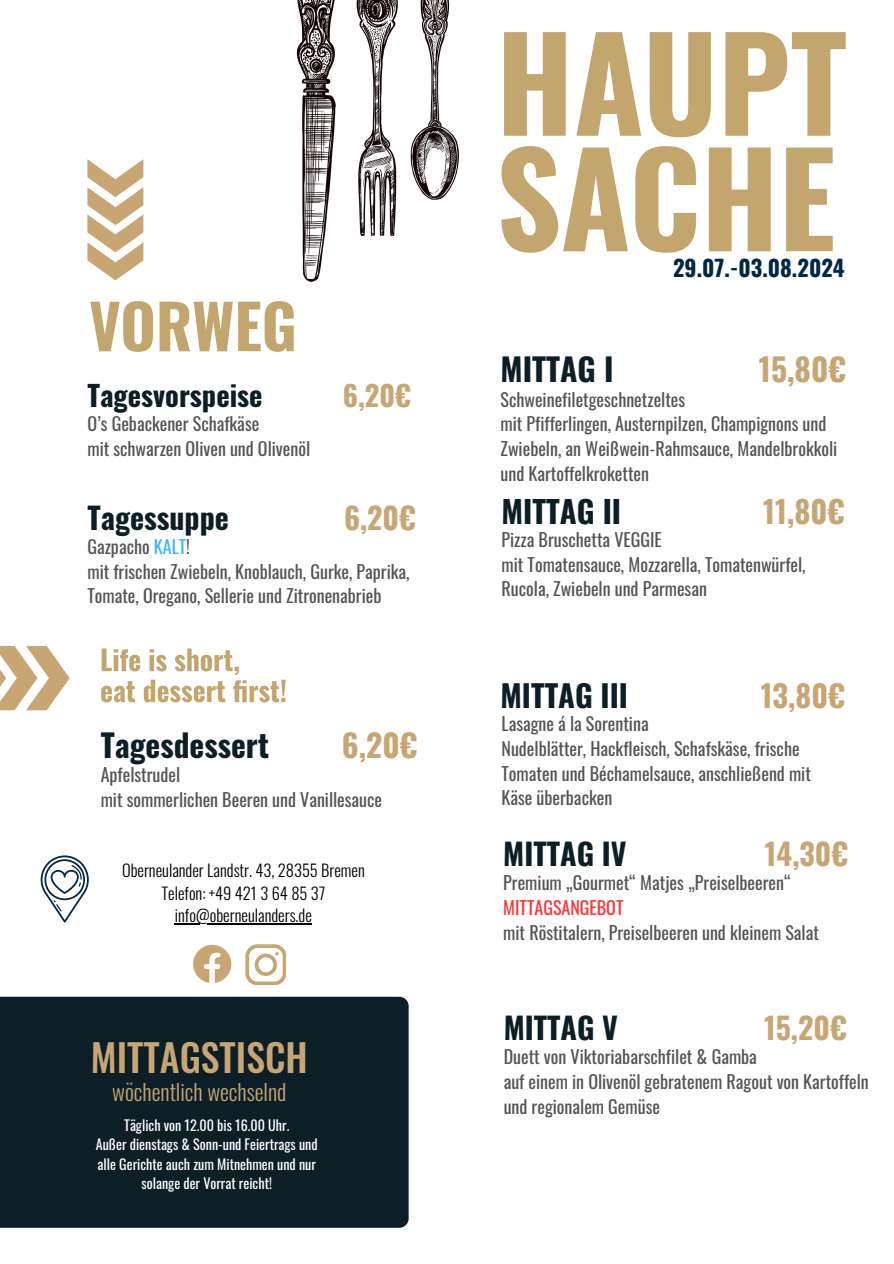
<style>
.page{position:relative;width:894px;height:1264px;background:#fff}
.page>*{position:absolute;margin:0;border:0;box-sizing:border-box;transform-origin:0 0}
.t1{font:500 37.95px "Oswald";color:#c7a673}
.t2{font:700 31.5px "Oswald";color:#0d1f26}
.t3{font:700 31.5px "Oswald";color:#c7a673}
.t4{font:700 30.75px "Oswald";color:#0d1f26}
.t5{font:700 30.75px "Oswald";color:#c7a673}
.t6{font:700 30.45px "Oswald";color:#0d1f26}
.t7{font:700 30.45px "Oswald";color:#c7a673}
.t8{font:700 30px "Oswald";color:#0d1f26}
.t9{font:700 30px "Oswald";color:#c7a673}
.t10{font:700 28.5px "Oswald";color:#0d1f26}
.t11{font:700 28.5px "Oswald";color:#c7a673}
.t12{font:700 22.5px "Oswald";color:#002747}
.t13{font:300 22.2px "Oswald";color:#c7a673}
.t14{font:18px/24.8px "Oswald";color:#545454}
.t15{font:300 16.5px/22.5px "Oswald";color:#000;text-align:center}
.t16{font:14.1px/19.4px "Oswald";color:#fff;text-align:center}
.s1{color:#38b6ff}
.s2{color:#ff3131}
</style>
<div class="page">
<img style="left:296px;top:0;width:162px;height:281px">
<img style="left:501px;top:32px;width:345px;height:221px">
<img style="left:90px;top:301px;width:204px;height:51px">
<img style="left:101px;top:648px;width:185px;height:55px">
<svg style="left:0;top:646px;width:70px;height:64px"></svg>
<div style="left:0;top:996px;width:408px;height:231px;background:#0d1f26"></div>
<svg style="left:245px;top:944px;width:41px;height:40px"></svg>
<svg style="left:193px;top:944px;width:38px;height:38px"></svg>
<svg style="left:40px;top:855px;width:49px;height:67px"></svg>
<hr style="left:175px;top:923px;width:137px;height:1px;background:#000">
<svg style="left:88px;top:159px;width:55px;height:121px"></svg>
<h2 class="t10" style="left:87px;top:373px;width:177px">Tagesvorspeise</h2>
<h2 class="t11" style="left:343px;top:373px;width:70px">6,20€</h2>
<h6 class="t14" style="left:87px;top:410px;width:224px">O’s Gebackener Schafkäse<br>mit schwarzen Oliven und Olivenöl</h6>
<p class="t8" style="left:87px;top:494px;width:143px">Tagessuppe</p>
<p class="t9" style="left:344px;top:494px;width:73px">6,20€</p>
<p class="t14" style="left:87px;top:533px;width:323px">Gazpacho <span class="s1">KALT</span>!<br>mit frischen Zwiebeln, Knoblauch, Gurke, Paprika,<br>Tomate, Oregano, Sellerie und Zitronenabrieb</p>
<p class="t2" style="left:101px;top:720px;width:170px">Tagesdessert</p>
<p class="t3" style="left:342px;top:720px;width:77px">6,20€</p>
<h3 class="t14" style="left:101px;top:761px;width:283px">Apfelstrudel<br>mit sommerlichen Beeren und Vanillesauce</h3>
<h2 class="t15" style="left:122px;top:858px;width:244px">Oberneulander Landstr. 43, 28355 Bremen<br>Telefon: +49 421 3 64 85 37</h2>
<h6 class="t15" style="left:175px;top:903px;width:139px">info@oberneulanders.de</h6>
<h6 class="t1" style="left:91px;top:1027px;width:218px">MITTAGSTISCH</h6>
<h2 class="t13" style="left:112px;top:1074px;width:175px">wöchentlich wechselnd</h2>
<h6 class="t16" style="left:124px;top:1114px;width:167px">Täglich von 12.00 bis 16.00 Uhr.</h6>
<p class="t16" style="left:96px;top:1134px;width:223px">Außer dienstags &amp; Sonn-und Feiertrags und alle Gerichte auch zum Mitnehmen und nur solange der Vorrat reicht!</p>
<h6 class="t12" style="left:673px;top:251px;width:173px">29.07.-03.08.2024</h6>
<h3 class="t2" style="left:500px;top:345px;width:114px">MITTAG I</h3>
<h3 class="t3" style="left:758px;top:345px;width:89px">15,80€</h3>
<h6 class="t14" style="left:500px;top:386px;width:338px">Schweinefiletgeschnetzeltes<br>mit Pfifferlingen, Austernpilzen, Champignons und Zwiebeln, an Weißwein-Rahmsauce, Mandelbrokkoli und Kartoffelkroketten</h6>
<h3 class="t4" style="left:501px;top:487px;width:121px">MITTAG II</h3>
<h3 class="t5" style="left:763px;top:487px;width:83px">11,80€</h3>
<h1 class="t14" style="left:501px;top:526px;width:305px">Pizza Bruschetta VEGGIE<br>mit Tomatensauce, Mozzarella, Tomatenwürfel,<br>Rucola, Zwiebeln und Parmesan</h1>
<h6 class="t6" style="left:500px;top:671px;width:129px">MITTAG III</h6>
<h6 class="t7" style="left:760px;top:671px;width:86px">13,80€</h6>
<p class="t14" style="left:501px;top:710px;width:311px">Lasagne á la Sorentina<br>Nudelblätter, Hackfleisch, Schafskäse, frische Tomaten und Béchamelsauce, anschließend mit Käse überbacken</p>
<p class="t8" style="left:503px;top:830px;width:125px">MITTAG IV</p>
<p class="t9" style="left:764px;top:830px;width:85px">14,30€</p>
<h4 class="t14" style="left:503px;top:869px;width:317px">Premium „Gourmet“ Matjes „Preiselbeeren“<br><span class="s2">MITTAGSANGEBOT<br></span>mit Röstitalern, Preiselbeeren und kleinem Salat</h4>
<p class="t8" style="left:503px;top:1004px;width:116px">MITTAG V</p>
<p class="t9" style="left:763px;top:1004px;width:84px">15,20€</p>
<p class="t14" style="left:503px;top:1043px;width:366px">Duett von Viktoriabarschfilet &amp; Gamba<br>auf einem in Olivenöl gebratenem Ragout von Kartoffeln und regionalem Gemüse</p>
</div>
